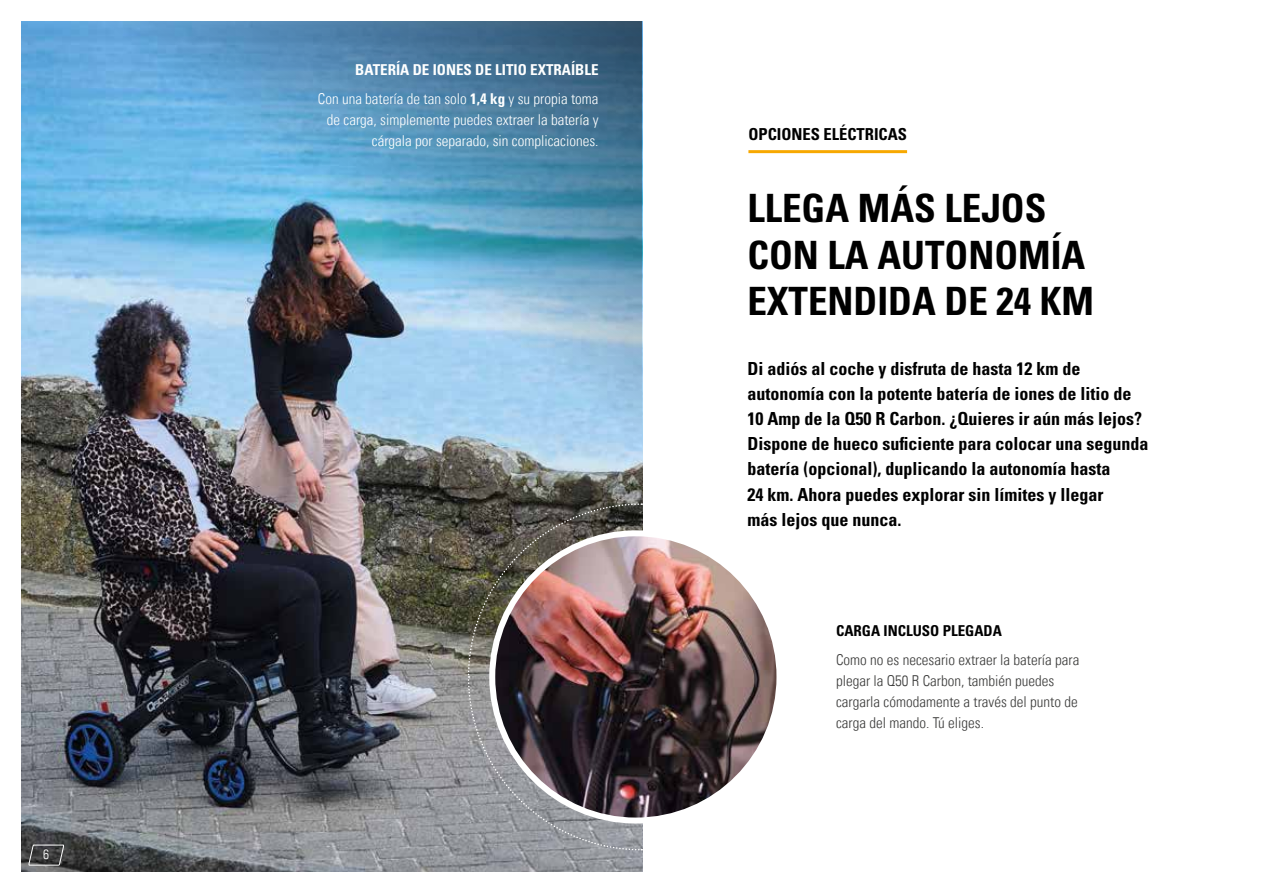
<style>
.page{position:relative;width:1263px;height:893px;background:#fff}
.page>*{position:absolute;margin:0;border:0;box-sizing:border-box;transform-origin:0 0}
.t1{font:700 condensed 39px/46.8px "Univers LT Std";color:#000}
.t2{font:700 condensed 18px/25.2px "Univers LT Std";color:#000}
.t3{font:700 condensed 16.5px "Univers LT Std";color:#000}
.t4{font:15px/21px "Univers Com 47 Light Cond";color:#3c3c3b}
.t5{font:15px/21px "Univers Com 47 Light Cond";color:#fff;text-align:right}
.t6{font:700 condensed 15px "Univers LT Std";color:#fff}
.t7{font:700 condensed 15px "Univers LT Std";color:#000}
.t8{font:13.65px "Univers Com 47 Light Cond";color:#fff}
.s1{font-family:"Univers Com 67 Bold Cond"}
</style>
<div class="page">
<img style="left:21px;top:21px;width:621px;height:851px">
<svg style="left:29px;top:845px;width:35px;height:20px"></svg>
<hr style="left:748px;top:150px;width:159px;height:3px;background:#f7a800">
<img style="left:467px;top:503px;width:310px;height:348px">
<img style="left:21px;top:21px;width:620px;height:441px">
<p class="t8" style="left:43px;top:846px;width:8px">6</p>
<p class="t6" style="left:355px;top:60px;width:245px">BATERÍA DE IONES DE LITIO EXTRAÍBLE</p>
<p class="t5" style="left:318px;top:88px;width:282px">Con una batería de tan solo <span class="s1">1,4 kg</span> y su propia toma de carga, simplemente puedes extraer la batería y cárgala por separado, sin complicaciones.</p>
<p class="t3" style="left:748px;top:124px;width:160px">OPCIONES ELÉCTRICAS</p>
<h1 class="t1" style="left:747px;top:184px;width:348px">LLEGA MÁS LEJOS<br>CON LA AUTONOMÍA<br>EXTENDIDA DE 24 KM</h1>
<p class="t2" style="left:747px;top:355px;width:402px">Di adiós al coche y disfruta de hasta 12 km de autonomía con la potente batería de iones de litio de 10 Amp de la Q50 R Carbon. ¿Quieres ir aún más lejos?<br>Dispone de hueco suficiente para colocar una segunda batería (opcional), duplicando la autonomía hasta<br>24 km. Ahora puedes explorar sin límites y llegar<br>más lejos que nunca.</p>
<p class="t7" style="left:836px;top:621px;width:167px">CARGA INCLUSO PLEGADA</p>
<p class="t4" style="left:836px;top:649px;width:245px">Como no es necesario extraer la batería para plegar la Q50 R Carbon, también puedes cargarla cómodamente a través del punto de carga del mando. Tú eliges.</p>
</div>
